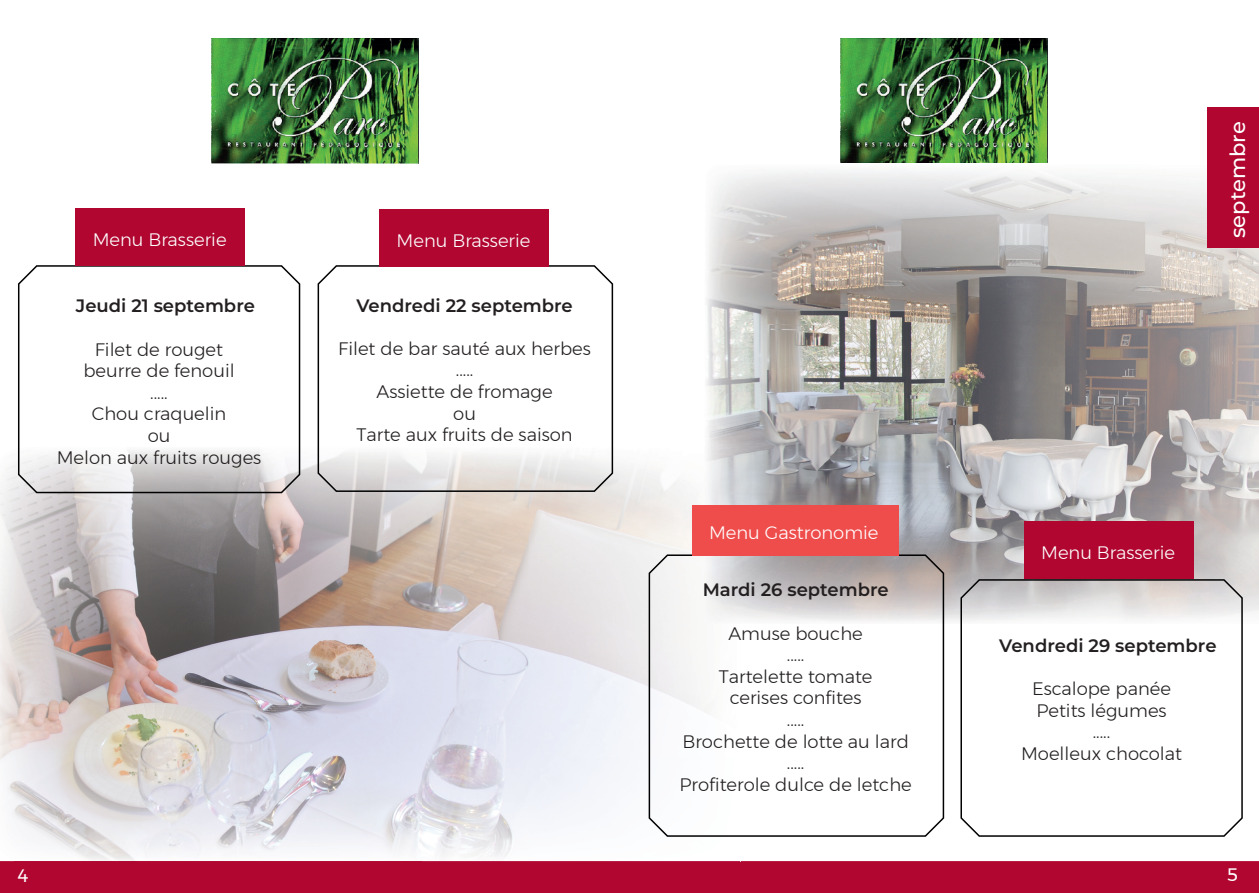
<style>
.page{position:relative;width:1259px;height:893px;background:#fff}
.page>*{position:absolute;margin:0;border:0;box-sizing:border-box;transform-origin:0 0}
.t1{font:500 21px "Montserrat";color:#fff}
.t2{font:300 18px/21.6px "Montserrat";color:#231f20;text-align:center}
.t3{font:600 18px "Montserrat";color:#231f20}
.t4{font:300 18px "Montserrat";color:#fff}
.t5{font:18px "Montserrat";color:#fff}
</style>
<div class="page">
<div style="left:0;top:861px;width:1259px;height:32px;background:#b00630"></div>
<img style="left:211px;top:38px;width:207px;height:125px">
<img style="left:841px;top:38px;width:206px;height:125px">
<img style="left:706px;top:170px;width:502px;height:403px">
<img style="left:1208px;top:248px;width:51px;height:365px">
<img style="left:945px;top:573px;width:264px;height:48px">
<img style="left:0;top:464px;width:697px;height:397px">
<img style="left:12px;top:861px;width:728px;height:2px">
<img style="left:706px;top:446px;width:34px;height:59px">
<svg style="left:317px;top:264px;width:297px;height:229px"></svg>
<svg style="left:648px;top:553px;width:297px;height:284px"></svg>
<svg style="left:17px;top:264px;width:284px;height:230px"></svg>
<svg style="left:959px;top:578px;width:284px;height:259px"></svg>
<div style="left:76px;top:208px;width:169px;height:58px;background:#b00630"></div>
<div style="left:380px;top:209px;width:169px;height:58px;background:#b00630"></div>
<div style="left:1024px;top:522px;width:169px;height:57px;background:#b00630"></div>
<div style="left:692px;top:505px;width:206px;height:51px;background:#ef4d4b"></div>
<div style="left:1207px;top:107px;width:52px;height:141px;background:#b00630"></div>
<p class="t4" style="left:93px;top:226px;width:135px">Menu Brasserie</p>
<p class="t4" style="left:397px;top:227px;width:135px">Menu Brasserie</p>
<p class="t3" style="left:76px;top:293px;width:180px">Jeudi 21 septembre</p>
<p class="t2" style="left:57px;top:338px;width:206px">Filet de rouget<br>beurre de fenouil<br>.....<br>Chou craquelin<br>ou<br>Melon aux fruits rouges</p>
<p class="t3" style="left:356px;top:292px;width:218px">Vendredi 22 septembre</p>
<p class="t2" style="left:338px;top:337px;width:254px">Filet de bar sauté aux herbes .....<br>Assiette de fromage<br>ou<br>Tarte aux fruits de saison</p>
<p class="t5" style="left:18px;top:861px;width:12px">4</p>
<p class="t1" style="left:1223px;top:238px;width:118px;rotate:-90deg">septembre</p>
<p class="t4" style="left:709px;top:519px;width:171px">Menu Gastronomie</p>
<p class="t3" style="left:702px;top:577px;width:187px">Mardi 26 septembre</p>
<p class="t2" style="left:679px;top:622px;width:234px">Amuse bouche<br>.....<br>Tartelette tomate<br>cerises confites<br>.....<br>Brochette de lotte au lard .....<br>Profiterole dulce de letche</p>
<p class="t4" style="left:1041px;top:539px;width:135px">Menu Brasserie</p>
<p class="t3" style="left:999px;top:633px;width:219px">Vendredi 29 septembre</p>
<p class="t2" style="left:1021px;top:678px;width:162px">Escalope panée<br>Petits légumes<br>.....<br>Moelleux chocolat</p>
<p class="t5" style="left:1226px;top:860px;width:13px">5</p>
</div>
